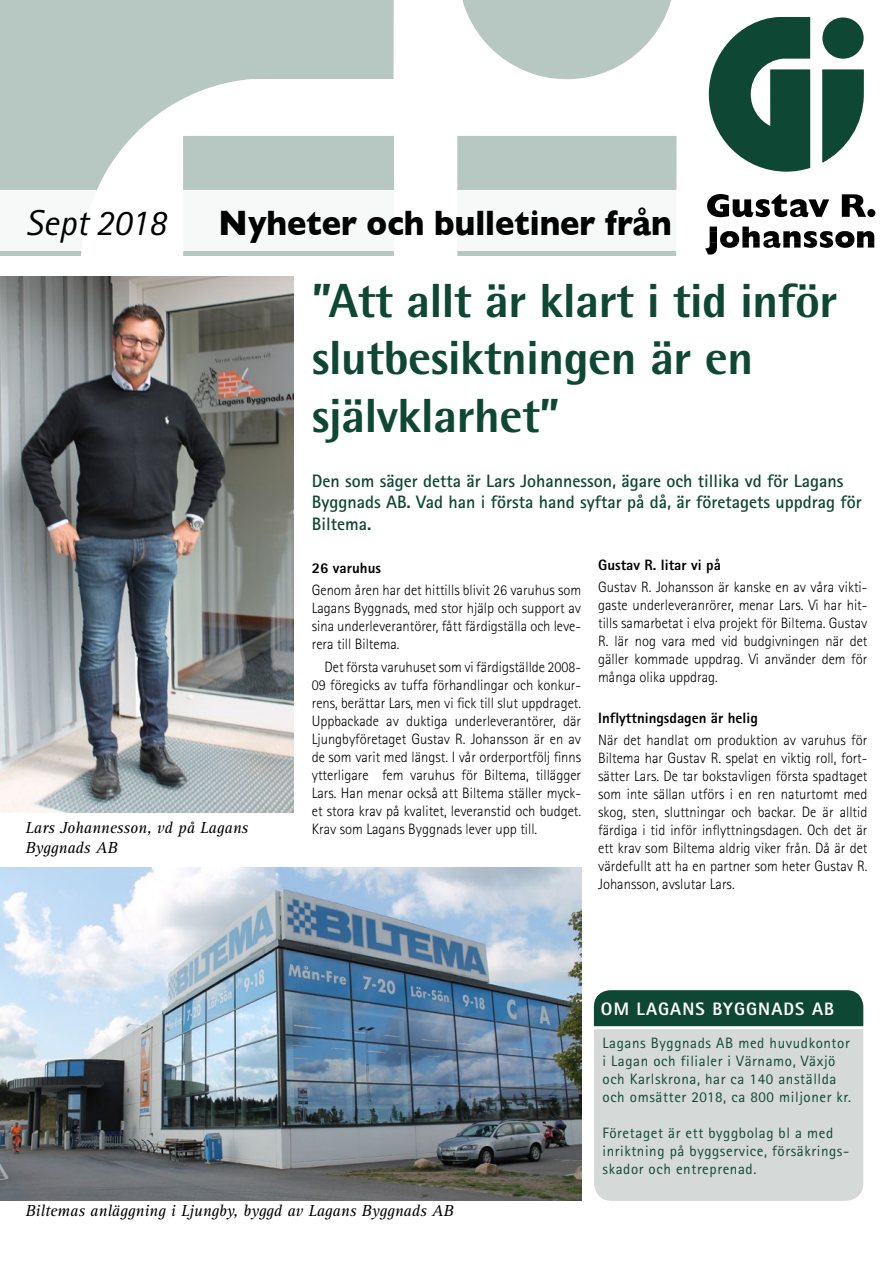
<style>
.page{position:relative;width:893px;height:1263px;background:#fff}
.page>*{position:absolute;margin:0;border:0;box-sizing:border-box;transform-origin:0 0}
.t1{font:800 48px/57.6px "Rotis Semi Sans";letter-spacing:-.01em;color:#0f4735}
.t2{font:700 36px "Gill Sans";color:#000;scale:.9 1}
.t3{font:italic 36px "Rotis Sans Serif";color:#000}
.t4{font:700 18px/21.6px "Rotis Sans Serif";color:#0f4735}
.t5{font:800 18px "Rotis Sans Serif";letter-spacing:.06em;color:#fff}
.t6{font:italic 16.5px/19.8px "Rotis Serif";color:#000}
.t7{font:300 15px/18px "Rotis Sans Serif";color:#000;text-align:justify}
.t8{font:15px/18px "Rotis Sans Serif";letter-spacing:.04em;color:#0f4735}
.t9{font:800 15px "Rotis Sans Serif";color:#000}
</style>
<div class="page">
<svg style="left:0;top:0;width:394px;height:255px;fill:#b7c8c2"></svg>
<svg style="left:462px;top:0;width:209px;height:79px"></svg>
<div style="left:457px;top:136px;width:220px;height:119px;background:#b7c8c2"></div>
<div style="left:0;top:190px;width:893px;height:61px;background:#f7f9f8"></div>
<svg style="left:705px;top:227px;width:169px;height:28px"></svg>
<svg style="left:707px;top:194px;width:168px;height:23px"></svg>
<svg style="left:709px;top:17px;width:101px;height:155px"></svg>
<div style="left:822px;top:17px;width:42px;height:42px;background:#0f4735;border-radius:50%"></div>
<svg style="left:822px;top:69px;width:42px;height:94px"></svg>
<img style="left:0;top:277px;width:294px;height:536px">
<img style="left:0;top:867px;width:581px;height:334px">
<div style="left:594px;top:1029px;width:269px;height:172px;background:#d5d9d8"></div>
<div style="left:594px;top:990px;width:269px;height:36px;background:#0f4735"></div>
<h2 class="t3" style="left:26px;top:202px;width:142px">Sept 2018</h2>
<h2 class="t2" style="left:218px;top:194px;width:505px">Nyheter och bulletiner från</h2>
<p class="t6" style="left:26px;top:819px;width:224px">Lars Johannesson, vd på Lagans<br>Byggnads AB</p>
<h1 class="t1" style="left:312px;top:271px;width:527px">”Att allt är klart i tid inför slutbesiktningen är en självklarhet”</h1>
<p class="t4" style="left:312px;top:469px;width:551px">Den som säger detta är Lars Johannesson, ägare och tillika vd för Lagans<br>Byggnads AB. Vad han i första hand syftar på då, är företagets uppdrag för<br>Biltema.</p>
<p class="t9" style="left:312px;top:558px;width:71px">26 varuhus</p>
<p class="t7" style="left:312px;top:581px;width:271px">Genom åren har det hittills blivit 26 varuhus som Lagans Byggnads, med stor hjälp och support av sina underleverantörer, fått färdigställa och leve&shy;rera till Biltema.</p>
<p class="t7" style="left:312px;top:657px;width:271px;text-indent:13px">Det första varuhuset som vi färdigställde 2008- 09 föregicks av tuffa förhandlingar och konkur&shy;rens, berättar Lars, men vi fick till slut uppdraget.<br>Uppbackade av duktiga underleverantörer, där Ljungbyföretaget Gustav R. Johansson är en av de som varit med längst. I vår orderportfölj finns ytterligare fem varuhus för Biltema, tillägger Lars. Han menar också att Biltema ställer myck&shy;et stora krav på kvalitet, leveranstid och budget.<br>Krav som Lagans Byggnads lever upp till.</p>
<p class="t9" style="left:598px;top:556px;width:124px">Gustav R. litar vi på</p>
<p class="t7" style="left:598px;top:578px;width:271px">Gustav R. Johansson är kanske en av våra vikti&shy;gaste underleveranrörer, menar Lars. Vi har hit&shy;tills samarbetat i elva projekt för Biltema. Gustav R. lär nog vara med vid budgivningen när det gäller kommade uppdrag. Vi använder dem för många olika uppdrag.</p>
<p class="t9" style="left:598px;top:708px;width:161px">Inflyttningsdagen är helig</p>
<p class="t7" style="left:598px;top:731px;width:271px">När det handlat om produktion av varuhus för Biltema har Gustav R. spelat en viktig roll, fort&shy;sätter Lars. De tar bokstavligen första spadtaget som inte sällan utförs i en ren naturtomt med skog, sten, sluttningar och backar. De är alltid färdiga i tid inför inflyttningsdagen. Och det är ett krav som Biltema aldrig viker från. Då är det värdefullt att ha en partner som heter Gustav R.<br>Johansson, avslutar Lars.</p>
<p class="t5" style="left:601px;top:998px;width:235px">OM LAGANS BYGGNADS AB</p>
<p class="t8" style="left:602px;top:1034px;width:250px">Lagans Byggnads AB med huvudkontor i Lagan och filialer i Värnamo, Växjö och Karlskrona, har ca 140 anställda och omsätter 2018, ca 800 miljoner kr.</p>
<p class="t8" style="left:602px;top:1124px;width:248px">Företaget är ett byggbolag bl a med inriktning på byggservice, försäkrings&shy;skador och entreprenad.</p>
<p class="t6" style="left:26px;top:1201px;width:430px">Biltemas anläggning i Ljungby, byggd av Lagans Byggnads AB</p>
</div>
